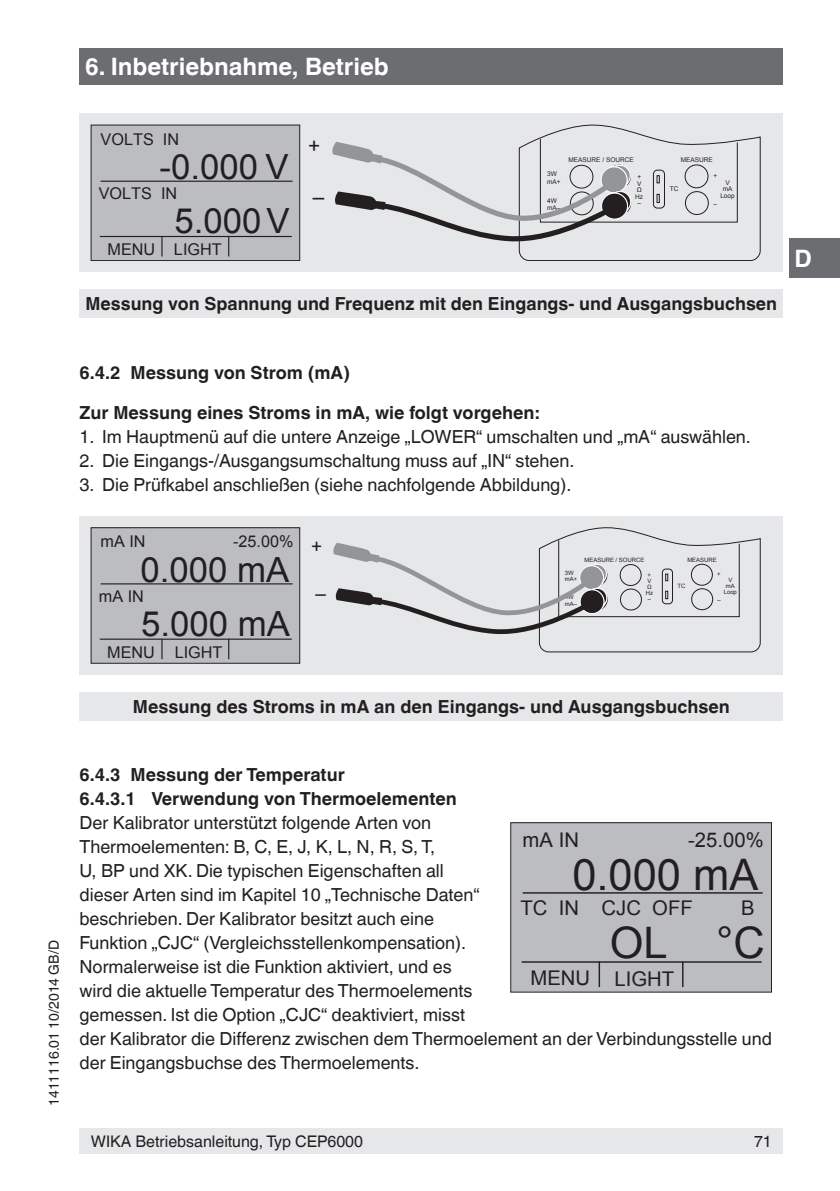
<style>
.page{position:relative;width:840px;height:1191px;background:#fff}
.page>*{position:absolute;margin:0;border:0;box-sizing:border-box;transform-origin:0 0}
.t1{font:43.4px "Arial";color:#231f20}
.t2{font:34.8px "Arial";color:#231f20}
.t3{font:700 24px "Helvetica World";color:#fff}
.t4{font:20.8px "Arial";color:#231f20}
.t5{font:20.2px "Arial";color:#231f20}
.t6{font:19px "Arial";color:#231f20}
.t7{font:18px/24px "Helvetica World";color:#231f20}
.t8{font:700 18px/24px "Helvetica World";color:#231f20}
.t9{font:16.2px "Arial";color:#231f20}
.t10{font:16px "Helvetica World";color:#231f20}
.t11{font:14px "Helvetica World";color:#231f20}
.t12{font:6.4px/7.2px "Arial";color:#231f20}
.t13{font:6px/6.6px "Arial";color:#231f20}
</style>
<div class="page">
<div style="left:79px;top:1128px;width:703px;height:26px;background:#e6e7e9"></div>
<div style="left:79px;top:48px;width:703px;height:37px;background:#6c6d70"></div>
<div style="left:788px;top:238px;width:51px;height:40px;background:#6c6d70"></div>
<div style="left:79px;top:113px;width:703px;height:159px;background:#e6e7e9"></div>
<div style="left:79px;top:516px;width:703px;height:159px;background:#e6e7e9"></div>
<svg style="left:333px;top:527px;width:427px;height:125px"></svg>
<svg style="left:332px;top:125px;width:428px;height:136px"></svg>
<div style="left:91px;top:528px;width:208px;height:135px;background:#bcbdc0"></div>
<div style="left:91px;top:527px;width:209px;height:136px;border:1px solid #231f20"></div>
<hr style="left:100px;top:638px;width:192px;height:2px;background:#231f20">
<hr style="left:101px;top:583px;width:191px;height:1px;background:#231f20">
<svg style="left:161px;top:639px;width:1px;height:20px"></svg>
<svg style="left:228px;top:640px;width:1px;height:19px"></svg>
<div style="left:91px;top:125px;width:208px;height:135px;background:#bcbdc0"></div>
<div style="left:91px;top:125px;width:209px;height:136px;border:1px solid #231f20"></div>
<hr style="left:100px;top:236px;width:191px;height:1px;background:#231f20">
<hr style="left:101px;top:181px;width:191px;height:1px;background:#231f20">
<svg style="left:161px;top:237px;width:1px;height:19px"></svg>
<svg style="left:228px;top:237px;width:1px;height:19px"></svg>
<div style="left:79px;top:289px;width:703px;height:28px;background:#e6e7e9"></div>
<div style="left:79px;top:692px;width:703px;height:28px;background:#e6e7e9"></div>
<div style="left:510px;top:822px;width:261px;height:170px;background:#bcbdc0"></div>
<div style="left:510px;top:822px;width:261px;height:170px;border:1px solid #231f20"></div>
<hr style="left:521px;top:961px;width:240px;height:1px;background:#231f20">
<hr style="left:522px;top:892px;width:240px;height:1px;background:#231f20">
<svg style="left:598px;top:961px;width:1px;height:26px"></svg>
<hr style="left:681px;top:961px;width:2px;height:26px;background:#231f20">
<h3 class="t3" style="left:85px;top:53px;width:305px">6. Inbetriebnahme, Betrieb</h3>
<p class="t9" style="left:101px;top:128px;width:80px">VOLTS IN</p>
<h2 class="t2" style="left:159px;top:144px;width:130px">-0.000 V</h2>
<p class="t9" style="left:99px;top:183px;width:80px">VOLTS IN</p>
<p class="t9" style="left:107px;top:238px;width:49px">MENU</p>
<h2 class="t2" style="left:174px;top:198px;width:117px">5.000 V</h2>
<p class="t9" style="left:174px;top:239px;width:49px">LIGHT</p>
<p class="t4" style="left:308px;top:132px;width:14px">+</p>
<p class="t4" style="left:312px;top:183px;width:13px">–</p>
<p class="t12" style="left:546px;top:171px;width:15px">3W mA+</p>
<p class="t12" style="left:546px;top:197px;width:15px">4W mA–</p>
<p class="t12" style="left:568px;top:156px;width:67px">MEASURE / SOURCE</p>
<p class="t12" style="left:636px;top:174px;width:6px;line-height:6.2px">+<br>V</p>
<p class="t12" style="left:635px;top:193px;width:9px;line-height:6.2px;text-align:center">Hz –</p>
<p class="t12" style="left:636px;top:186px;width:6px">Ω</p>
<p class="t12" style="left:680px;top:156px;width:34px">MEASURE</p>
<p class="t12" style="left:713px;top:172px;width:5px">+</p>
<p class="t12" style="left:669px;top:185px;width:10px">TC</p>
<p class="t12" style="left:720px;top:179px;width:16px;line-height:6.4px;text-align:center">V mA<br>Loop</p>
<p class="t12" style="left:713px;top:200px;width:5px">–</p>
<p class="t8" style="left:86px;top:292px;width:692px">Messung von Spannung und Frequenz mit den Eingangs- und Ausgangsbuchsen</p>
<h3 class="t3" style="left:794px;top:244px;width:19px">D</h3>
<p class="t8" style="left:79px;top:360px;width:272px">6.4.2 Messung von Strom (mA)</p>
<p class="t8" style="left:79px;top:400px;width:461px">Zur Messung eines Stroms in mA, wie folgt vorgehen:</p>
<p class="t7" style="left:79px;top:424px;width:672px">1. Im Hauptmenü auf die untere Anzeige „LOWER“ umschalten und „mA“ auswählen.</p>
<p class="t7" style="left:79px;top:448px;width:496px">2. Die Eingangs-/Ausgangsumschaltung muss auf „IN“ stehen.</p>
<p class="t7" style="left:79px;top:472px;width:493px">3. Die Prüfkabel anschließen (siehe nachfolgende Abbildung).</p>
<p class="t9" style="left:233px;top:531px;width:62px">-25.00%</p>
<p class="t9" style="left:101px;top:531px;width:47px">mA IN</p>
<h2 class="t2" style="left:140px;top:547px;width:150px">0.000 mA</h2>
<p class="t9" style="left:99px;top:585px;width:47px">mA IN</p>
<h2 class="t2" style="left:141px;top:601px;width:150px">5.000 mA</h2>
<p class="t9" style="left:175px;top:641px;width:49px">LIGHT</p>
<p class="t9" style="left:107px;top:641px;width:49px">MENU</p>
<p class="t6" style="left:311px;top:534px;width:13px">+</p>
<p class="t6" style="left:315px;top:581px;width:12px">–</p>
<p class="t13" style="left:584px;top:556px;width:61px">MEASURE / SOURCE</p>
<p class="t13" style="left:687px;top:556px;width:31px">MEASURE</p>
<p class="t13" style="left:564px;top:569px;width:14px">3W mA+</p>
<p class="t13" style="left:564px;top:593px;width:14px">4W mA–</p>
<p class="t13" style="left:647px;top:572px;width:5px;line-height:5.8px">+<br>V</p>
<p class="t13" style="left:645px;top:590px;width:9px;line-height:5.8px;text-align:center">Hz –</p>
<p class="t13" style="left:646px;top:584px;width:6px">Ω</p>
<p class="t13" style="left:716px;top:570px;width:5px">+</p>
<p class="t13" style="left:677px;top:582px;width:9px">TC</p>
<p class="t13" style="left:723px;top:577px;width:15px;line-height:6px;text-align:center">V mA<br>Loop</p>
<p class="t13" style="left:717px;top:596px;width:5px">–</p>
<p class="t8" style="left:133px;top:694px;width:598px">Messung des Stroms in mA an den Eingangs- und Ausgangsbuchsen</p>
<p class="t11" style="left:46px;top:1106px;width:167px;rotate:-90deg">1411116.01 10/2014 GB/D</p>
<p class="t8" style="left:79px;top:763px;width:378px">6.4.3 Messung der Temperatur<br>6.4.3.1 Verwendung von Thermoelementen</p>
<p class="t7" style="left:79px;top:811px;width:693px">Der Kalibrator unterstützt folgende Arten von<br>Thermoelementen: B, C, E, J, K, L, N, R, S, T,<br>U, BP und XK. Die typischen Eigenschaften all<br>dieser Arten sind im Kapitel 10 „Technische Daten“<br>beschrieben. Der Kalibrator besitzt auch eine<br>Funktion „CJC“ (Vergleichsstellenkompensation).<br>Normalerweise ist die Funktion aktiviert, und es<br>wird die aktuelle Temperatur des Thermoelements<br>gemessen. Ist die Option „CJC“ deaktiviert, misst<br>der Kalibrator die Differenz zwischen dem Thermoelement an der Verbindungsstelle und der Eingangsbuchse des Thermoelements.</p>
<p class="t5" style="left:687px;top:827px;width:77px">-25.00%</p>
<p class="t5" style="left:522px;top:827px;width:58px">mA IN</p>
<h1 class="t1" style="left:572px;top:846px;width:187px">0.000 mA</h1>
<p class="t5" style="left:520px;top:894px;width:174px">TC IN CJC OFF</p>
<p class="t5" style="left:740px;top:894px;width:15px">B</p>
<h1 class="t1" style="left:609px;top:914px;width:156px">OL °C</h1>
<p class="t5" style="left:614px;top:965px;width:61px">LIGHT</p>
<p class="t5" style="left:530px;top:964px;width:61px">MENU</p>
<p class="t10" style="left:91px;top:1132px;width:273px">WIKA Betriebsanleitung, Typ CEP6000</p>
<p class="t10" style="left:753px;top:1132px;width:19px">71</p>
</div>
